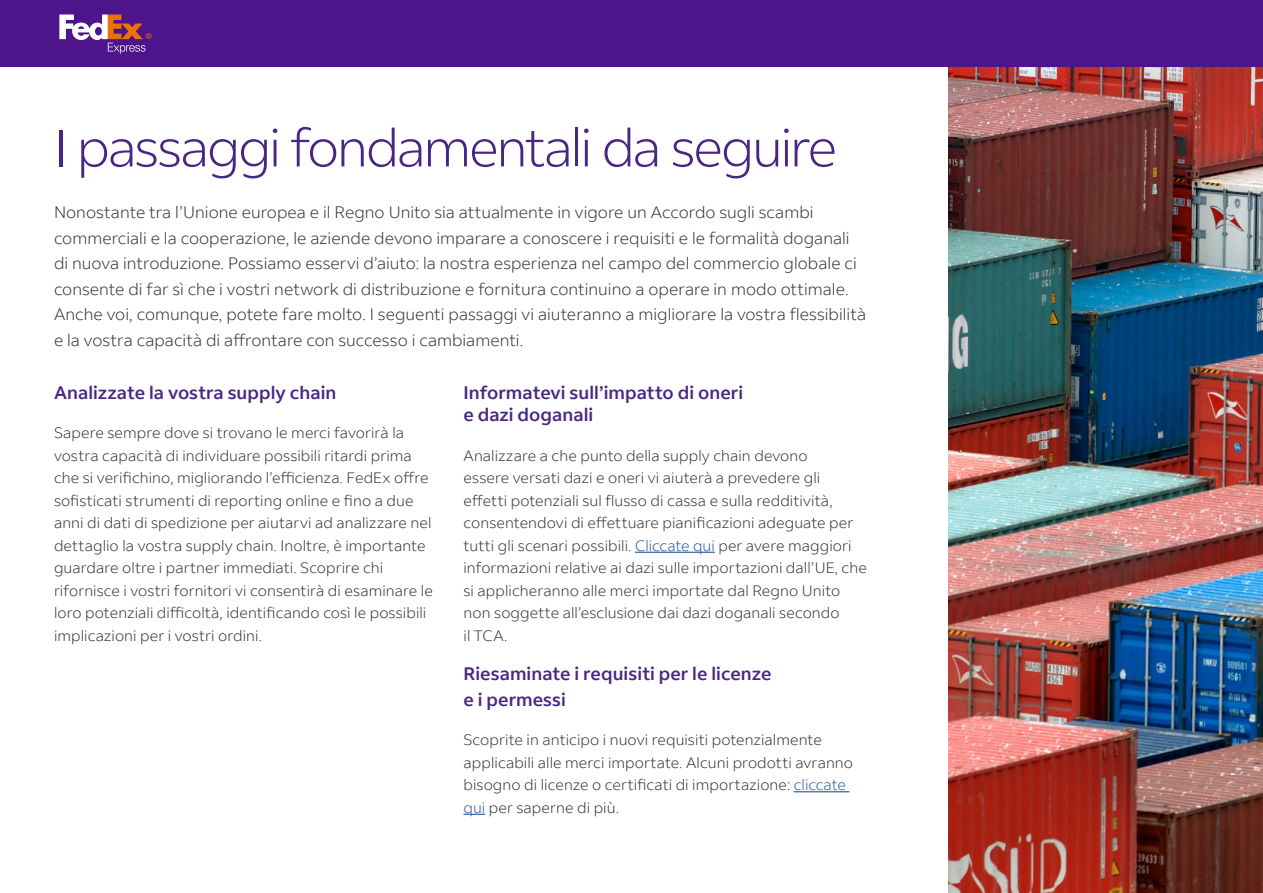
<style>
.page{position:relative;width:1263px;height:893px;background:#fff}
.page>*{position:absolute;margin:0;border:0;box-sizing:border-box;transform-origin:0 0}
.t1{font:300 52.5px "Fed Ex Sans";letter-spacing:-.04em;color:#482683}
.t2{font:500 18px/22.5px "Fed Ex Sans";letter-spacing:.005em;color:#482683}
.t3{font:300 16.5px/25.5px "Fed Ex Sans";color:#333232}
.t4{font:300 15px/22.5px "Fed Ex Sans";letter-spacing:.005em;color:#333232}
.s1{color:#275b9b}
</style>
<div class="page">
<hr style="left:635px;top:552px;width:80px;height:1px;background:#275b9b">
<hr style="left:794px;top:791px;width:55px;height:1px;background:#275b9b">
<svg style="left:463px;top:814px;width:22px;height:1px"></svg>
<img style="left:948px;top:66px;width:315px;height:827px">
<div style="left:0;top:0;width:1263px;height:66px;background:#4d148c"></div>
<svg style="left:59px;top:15px;width:93px;height:39px"></svg>
<h1 class="t1" style="left:54px;top:118px;width:785px">I passaggi fondamentali da seguire</h1>
<p class="t3" style="left:54px;top:200px;width:814px">Nonostante tra l’Unione europea e il Regno Unito sia attualmente in vigore un Accordo sugli scambi commerciali e la cooperazione, le aziende devono imparare a conoscere i requisiti e le formalità doganali di nuova introduzione. Possiamo esservi d’aiuto: la nostra esperienza nel campo del commercio globale ci consente di far sì che i vostri network di distribuzione e fornitura continuino a operare in modo ottimale.<br>Anche voi, comunque, potete fare molto. I seguenti passaggi vi aiuteranno a migliorare la vostra flessibilità e la vostra capacità di affrontare con successo i cambiamenti.</p>
<p class="t2" style="left:54px;top:381px;width:284px">Analizzate la vostra supply chain</p>
<p class="t4" style="left:54px;top:422px;width:380px">Sapere sempre dove si trovano le merci favorirà la vostra capacità di individuare possibili ritardi prima che si verifichino, migliorando l’efficienza. FedEx offre sofisticati strumenti di reporting online e fino a due anni di dati di spedizione per aiutarvi ad analizzare nel dettaglio la vostra supply chain. Inoltre, è importante guardare oltre i partner immediati. Scoprire chi rifornisce i vostri fornitori vi consentirà di esaminare le loro potenziali difficoltà, identificando così le possibili implicazioni per i vostri ordini.</p>
<p class="t2" style="left:463px;top:381px;width:281px">Informatevi sull’impatto di oneri e dazi doganali</p>
<p class="t4" style="left:463px;top:444px;width:405px">Analizzare a che punto della supply chain devono<br>essere versati dazi e oneri vi aiuterà a prevedere gli effetti potenziali sul flusso di cassa e sulla redditività, consentendovi di effettuare pianificazioni adeguate per tutti gli scenari possibili. <span class="s1">Cliccate qui</span> per avere maggiori informazioni relative ai dazi sulle importazioni dall’UE, che si applicheranno alle merci importate dal Regno Unito non soggette all’esclusione dai dazi doganali secondo<br>il TCA.</p>
<p class="t2" style="left:463px;top:661px;width:309px;line-height:25.5px">Riesaminate i requisiti per le licenze e i permessi</p>
<p class="t4" style="left:463px;top:729px;width:391px">Scoprite in anticipo i nuovi requisiti potenzialmente applicabili alle merci importate. Alcuni prodotti avranno bisogno di licenze o certificati di importazione: <span class="s1">cliccate qui</span> per saperne di più.</p>
</div>
